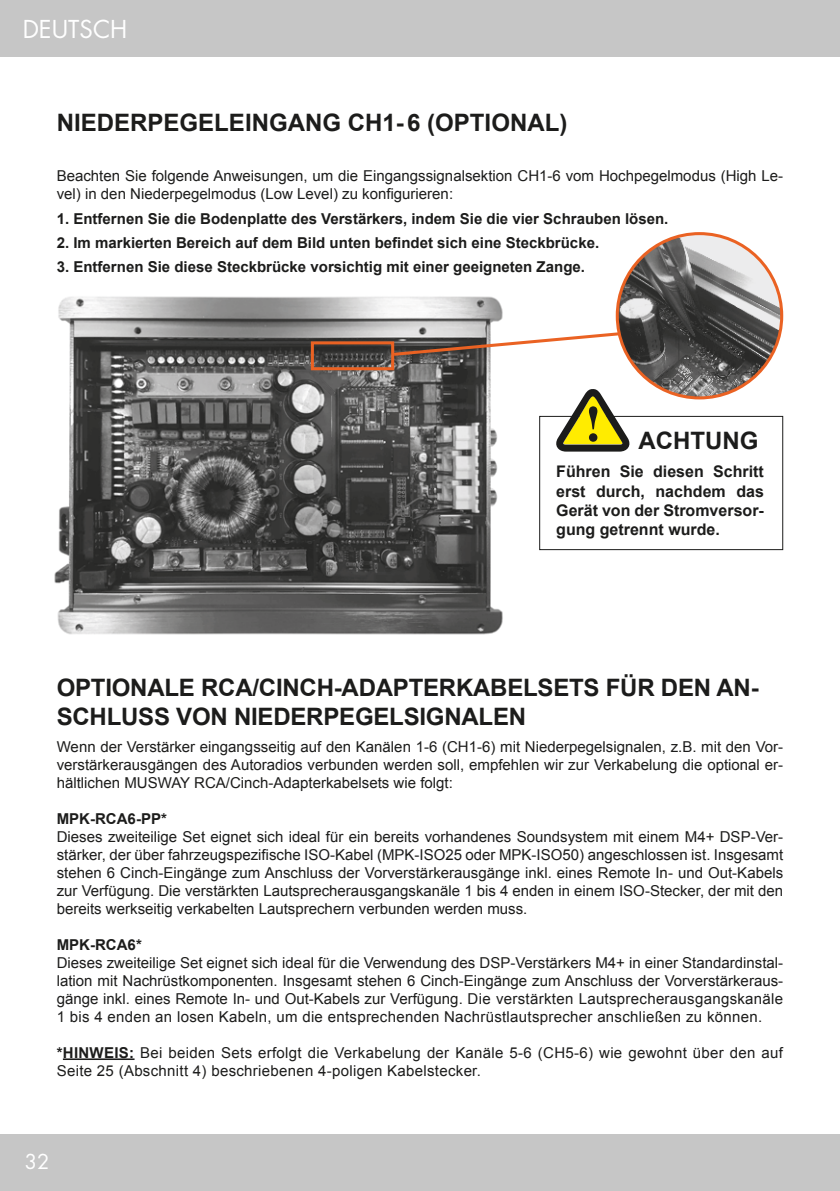
<style>
.page{position:relative;width:840px;height:1191px;background:#fff}
.page>*{position:absolute;margin:0;border:0;box-sizing:border-box;transform-origin:0 0}
.t1{font:700 24px/28.8px "Arial";letter-spacing:-.01em;color:#1c1c1b}
.t2{font:24px "Futura";color:#fff}
.t3{font:20px "Futura";color:#fff}
.t4{font:700 16px/19.2px "Arial";color:#1c1c1b;text-align:justify}
.t5{font:15px/18px "Arial";color:#1c1c1b;text-align:justify}
.t6{font:700 15px "Arial";color:#1c1c1b}
.t7{font:15px/18px "Arial";letter-spacing:.02em;color:#1c1c1b}
.s1{font-weight:700}
</style>
<div class="page">
<div style="left:0;top:0;width:839px;height:57px;background:#c6c6c6"></div>
<div style="left:0;top:1134px;width:839px;height:57px;background:#c6c6c6"></div>
<hr style="left:63px;top:1058px;width:71px;height:2px;background:#1c1c1b">
<img style="left:54px;top:296px;width:449px;height:339px">
<div style="left:311px;top:341px;width:83px;height:29px;border:3px solid #ea6223"></div>
<img style="left:619px;top:238px;width:162px;height:160px">
<svg style="left:390px;top:330px;width:232px;height:27px"></svg>
<div style="left:539px;top:416px;width:243px;height:134px;border:1px solid #1c1c1b"></div>
<svg style="left:553px;top:389px;width:78px;height:62px"></svg>
<h1 class="t2" style="left:23px;top:12px;width:106px">DEUTSCH</h1>
<h1 class="t1" style="left:57px;top:109px;width:512px">NIEDERPEGELEINGANG CH1- 6 (OPTIONAL)</h1>
<p class="t5" style="left:57px;top:167px;width:727px">Beachten Sie folgende Anweisungen, um die Eingangssignalsektion CH1-6 vom Hochpegelmodus (High Le&shy;vel) in den Niederpegelmodus (Low Level) zu konfigurieren:</p>
<p class="t6" style="left:57px;top:209px;width:613px">1. Entfernen Sie die Bodenplatte des Verstärkers, indem Sie die vier Schrauben lösen.</p>
<p class="t6" style="left:57px;top:233px;width:543px">2. Im markierten Bereich auf dem Bild unten befindet sich eine Steckbrücke.</p>
<p class="t6" style="left:57px;top:256px;width:529px">3. Entfernen Sie diese Steckbrücke vorsichtig mit einer geeigneten Zange.</p>
<h1 class="t1" style="left:638px;top:427px;width:121px">ACHTUNG</h1>
<p class="t4" style="left:556px;top:463px;width:209px">Führen Sie diesen Schritt erst durch, nachdem das Gerät von der Stromversor&shy;gung getrennt wurde.</p>
<h1 class="t1" style="left:57px;top:674px;width:703px">OPTIONALE RCA/CINCH-ADAPTERKABELSETS FÜR DEN AN-<br>SCHLUSS VON NIEDERPEGELSIGNALEN</h1>
<p class="t5" style="left:57px;top:737px;width:727px">Wenn der Verstärker eingangsseitig auf den Kanälen 1-6 (CH1-6) mit Niederpegelsignalen, z.B. mit den Vor&shy;verstärkerausgängen des Autoradios verbunden werden soll, empfehlen wir zur Verkabelung die optional er&shy;hältlichen MUSWAY RCA/Cinch-Adapterkabelsets wie folgt:</p>
<p class="t6" style="left:57px;top:808px;width:111px">MPK-RCA6-PP*</p>
<p class="t5" style="left:57px;top:827px;width:727px">Dieses zweiteilige Set eignet sich ideal für ein bereits vorhandenes Soundsystem mit einem M4+ DSP-Ver&shy;stärker, der über fahrzeugspezifische ISO-Kabel (MPK-ISO25 oder MPK-ISO50) angeschlossen ist. Insgesamt stehen 6 Cinch-Eingänge zum Anschluss der Vorverstärkerausgänge inkl. eines Remote In- und Out-Kabels zur Verfügung. Die verstärkten Lautsprecherausgangskanäle 1 bis 4 enden in einem ISO-Stecker, der mit den bereits werkseitig verkabelten Lautsprechern verbunden werden muss.</p>
<p class="t6" style="left:57px;top:934px;width:86px">MPK-RCA6*</p>
<p class="t5" style="left:57px;top:953px;width:727px">Dieses zweiteilige Set eignet sich ideal für die Verwendung des DSP-Verstärkers M4+ in einer Standardinstal&shy;lation mit Nachrüstkomponenten. Insgesamt stehen 6 Cinch-Eingänge zum Anschluss der Vorverstärkeraus&shy;gänge inkl. eines Remote In- und Out-Kabels zur Verfügung. Die verstärkten Lautsprecherausgangskanäle 1 bis 4 enden an losen Kabeln, um die entsprechenden Nachrüstlautsprecher anschließen zu können.</p>
<p class="t7" style="left:57px;top:1043px;width:727px"><span class="s1">*HINWEIS:</span> Bei beiden Sets erfolgt die Verkabelung der Kanäle 5-6 (CH5-6) wie gewohnt über den auf<br>Seite 25 (Abschnitt 4) beschriebenen 4-poligen Kabelstecker.</p>
<h2 class="t3" style="left:25px;top:1148px;width:26px">32</h2>
</div>
